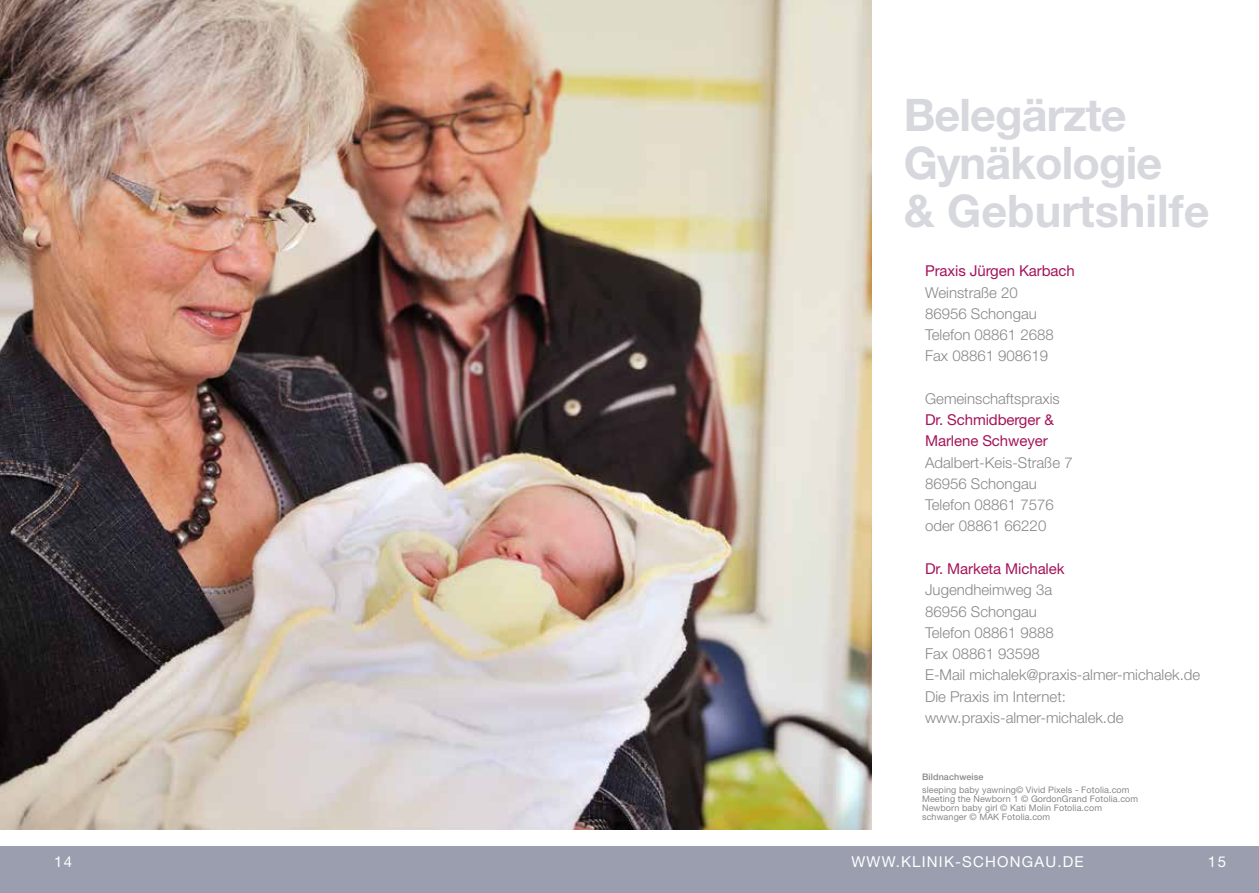
<style>
.page{position:relative;width:1259px;height:893px;background:#fff}
.page>*{position:absolute;margin:0;border:0;box-sizing:border-box;transform-origin:0 0}
.t1{font:700 45px/48px "Helvetica Neue";letter-spacing:-.02em;color:#d7d7de}
.t2{font:300 15px/21.3px "Helvetica Neue";color:#87888a}
.t3{font:15px/21.3px "Helvetica Neue";letter-spacing:-.005em;color:#a5145b}
.t4{font:15px "Helvetica Neue";letter-spacing:.08em;color:#fff}
.t5{font:9px/9px "Helvetica Neue";letter-spacing:.01em;color:#87888a}
.t6{font:500 9px "Helvetica Neue";letter-spacing:.01em;color:#87888a}
</style>
<div class="page">
<div style="left:0;top:846px;width:1259px;height:47px;background:#9a9eaf"></div>
<img style="left:0;top:0;width:872px;height:829px">
<h1 class="t1" style="left:904px;top:90px;width:307px">Belegärzte<br>Gynäkologie<br>&amp; Geburtshilfe</h1>
<p class="t3" style="left:925px;top:260px;width:151px">Praxis Jürgen Karbach</p>
<p class="t2" style="left:925px;top:281px;width:130px">Weinstraße 20<br>86956 Schongau<br>Telefon 08861 2688<br>Fax 08861 908619</p>
<p class="t2" style="left:925px;top:388px;width:136px">Gemeinschaftspraxis</p>
<p class="t3" style="left:925px;top:409px;width:130px">Dr. Schmidberger &amp;<br>Marlene Schweyer</p>
<p class="t2" style="left:925px;top:451px;width:149px">Adalbert-Keis-Straße 7<br>86956 Schongau<br>Telefon 08861 7576 oder 08861 66220</p>
<p class="t3" style="left:925px;top:558px;width:141px">Dr. Marketa Michalek</p>
<p class="t2" style="left:925px;top:579px;width:277px">Jugendheimweg 3a<br>86956 Schongau<br>Telefon 08861 9888<br>Fax 08861 93598<br>E-Mail michalek@praxis-almer-michalek.de<br>Die Praxis im Internet: www.praxis-almer-michalek.de</p>
<p class="t6" style="left:922px;top:771px;width:63px">Bildnachweise</p>
<p class="t5" style="left:922px;top:785px;width:218px">sleeping baby yawning© Vivid Pixels - Fotolia.com Meeting the Newborn 1 © GordonGrand Fotolia.com Newborn baby girl © Kati Molin Fotolia.com schwanger © MAK Fotolia.com</p>
<p class="t4" style="left:54px;top:853px;width:20px">14</p>
<p class="t4" style="left:851px;top:853px;width:234px">www.klinik-schongau.de</p>
<p class="t4" style="left:1208px;top:853px;width:20px">15</p>
</div>
